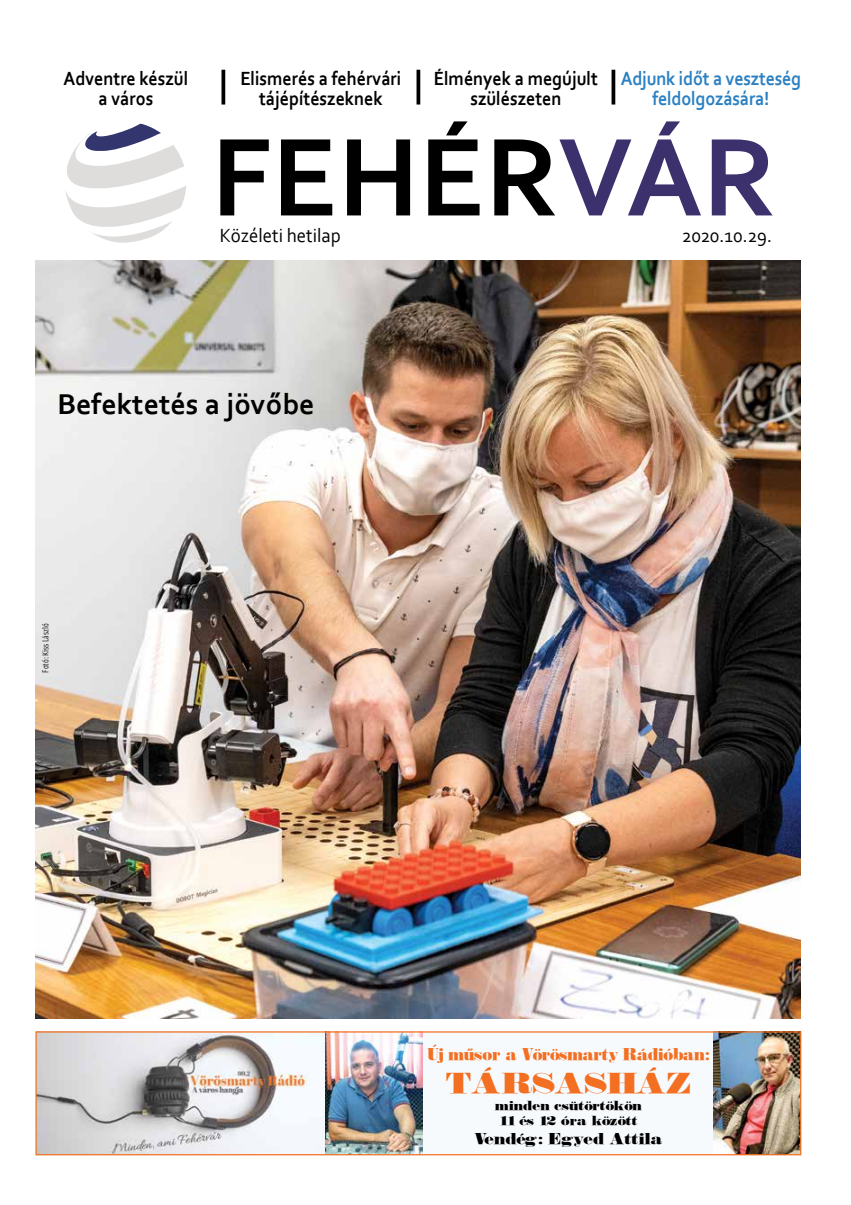
<style>
.page{position:relative;width:851px;height:1205px;background:#fff}
.page>*{position:absolute;margin:0;border:0;box-sizing:border-box;transform-origin:0 0}
.t1{font:700 116.25px "Corbel";color:#000}
.t2{font:700 30px "Corbel";color:#000}
.t3{font:27.5px "Falstaff PFL";color:#f36f21;scale:1.1 1}
.t4{font:700 20px/20px "Corbel";color:#000;text-align:center;scale:.9 1}
.t5{font:700 20px/20px "Corbel";letter-spacing:-.01em;color:#2b80c2;text-align:center;scale:.9 1}
.t6{font:20px "Corbel";color:#000;scale:.94 1}
.t7{font:16.25px "Falstaff PFL";letter-spacing:-.02em;color:#f36f21;scale:.88 1}
.t8{font:15px "Falstaff PFL";color:#000}
.t9{font:12.5px/15px "Falstaff PFL";color:#000;text-align:center}
.t10{font:8.75px "Solex";color:#000}
.s1{color:#3c316c}
</style>
<div class="page">
<svg style="left:65px;top:124px;width:121px;height:119px"></svg>
<svg style="left:221px;top:70px;width:4px;height:35px"></svg>
<svg style="left:416px;top:70px;width:4px;height:35px"></svg>
<svg style="left:611px;top:70px;width:4px;height:35px"></svg>
<img style="left:35px;top:260px;width:765px;height:759px">
<div style="left:421px;top:1032px;width:379px;height:122px;background:#f7fafd"></div>
<img style="left:37px;top:1033px;width:289px;height:120px">
<img style="left:326px;top:1033px;width:97px;height:120px">
<img style="left:713px;top:1033px;width:86px;height:120px">
<div style="left:35px;top:1031px;width:766px;height:124px;border:1px solid #f37022"></div>
<p class="t4" style="left:434px;top:67px;width:184px">Élmények a megújult szülészeten</p>
<p class="t5" style="left:620px;top:67px;width:202px">Adjunk időt a veszteség feldolgozására!</p>
<p class="t4" style="left:64px;top:67px;width:140px">Adventre készül a város</p>
<p class="t4" style="left:240px;top:67px;width:180px">Elismerés a fehérvári tájépítészeknek</p>
<h1 class="t1" style="left:211px;top:105px;width:566px">FEHÉR<span class="s1">VÁR</span></h1>
<p class="t6" style="left:220px;top:223px;width:130px">Közéleti hetilap</p>
<p class="t6" style="left:682px;top:223px;width:97px">2020.10.29.</p>
<h2 class="t2" style="left:57px;top:386px;width:258px">Befektetés a jövőbe</h2>
<p class="t10" style="left:40px;top:673px;width:51px;rotate:-90deg">Fotó: Kiss László</p>
<p class="t7" style="left:426px;top:1043px;width:323px">Új műsor a Vörösmarty Rádióban:</p>
<h3 class="t3" style="left:445px;top:1065px;width:225px">TÁRSASHÁZ</h3>
<p class="t9" style="left:494px;top:1098px;width:148px">minden csütörtökön<br>11 és 12 óra között</p>
<p class="t8" style="left:474px;top:1129px;width:190px">Vendég: Egyed Attila</p>
</div>
